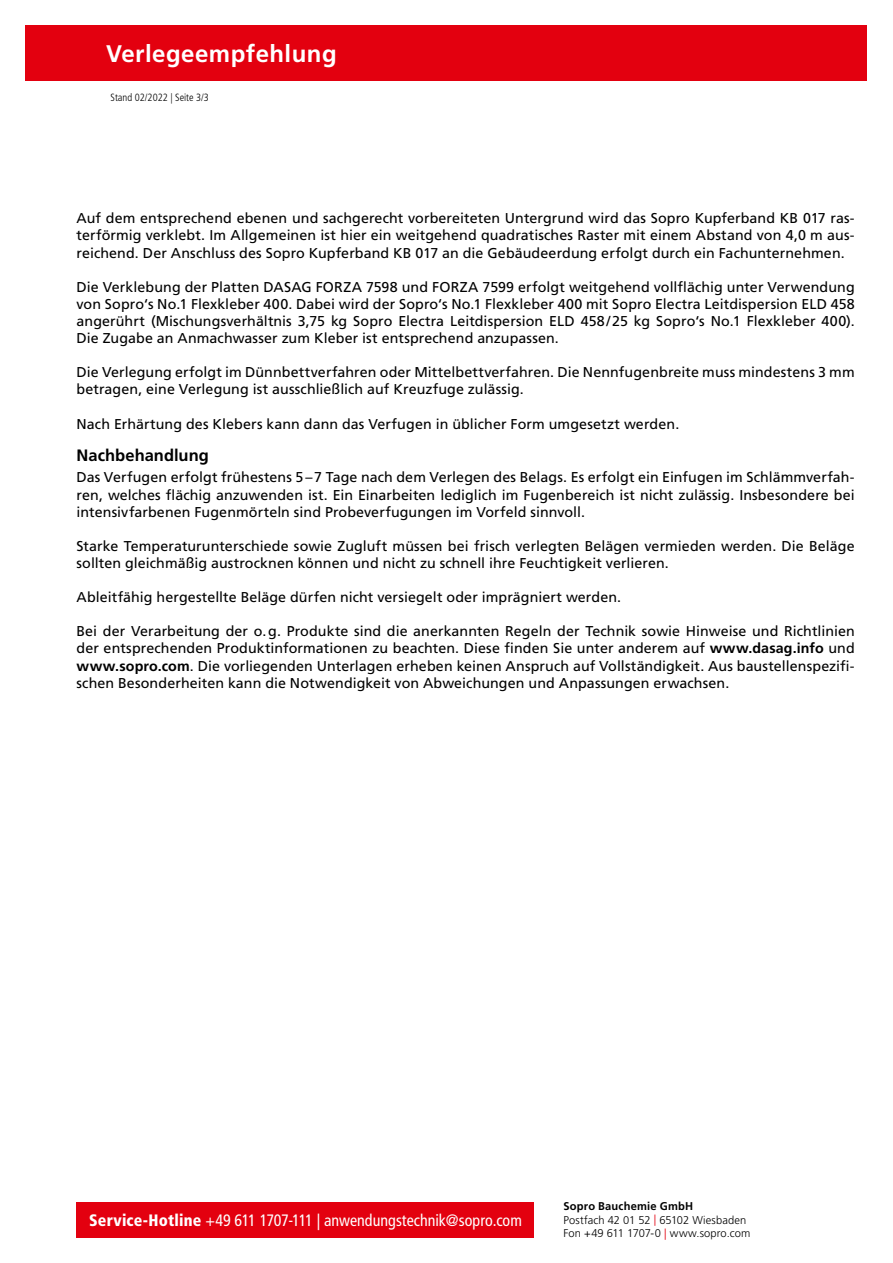
<style>
.page{position:relative;width:893px;height:1263px;background:#fff}
.page>*{position:absolute;margin:0;border:0;box-sizing:border-box;transform-origin:0 0}
.t1{font:700 24px "Frutiger LT Pro";letter-spacing:.02em;color:#fff}
.t2{font:condensed 16.5px "Frutiger LT Pro";color:#fff}
.t3{font:700 16.5px "Frutiger LT Pro";letter-spacing:.005em;color:#000}
.t4{font:14.25px/17.1px "Frutiger LT Pro";letter-spacing:.005em;color:#000;text-align:justify}
.t5{font:300 11.25px/13.5px "Frutiger LT Pro";letter-spacing:.01em;color:#000}
.t6{font:300 condensed 10.5px "Frutiger LT Pro";color:#000}
.s1{font-weight:700}
.s2{font-weight:900}
.s3{color:#e3000f}
</style>
<div class="page">
<div style="left:77px;top:1202px;width:457px;height:36px;background:#e3000f"></div>
<div style="left:26px;top:26px;width:841px;height:55px;background:#e3000f"></div>
<h1 class="t1" style="left:106px;top:39px;width:232px">Verlegeempfehlung</h1>
<p class="t6" style="left:111px;top:92px;width:100px">Stand 02/2022 | Seite 3/3</p>
<p class="t4" style="left:77px;top:210px;width:780px">Auf dem entsprechend ebenen und sachgerecht vorbereiteten Untergrund wird das Sopro Kupferband KB 017 ras&shy;terförmig verklebt. Im Allgemeinen ist hier ein weitgehend quadratisches Raster mit einem Abstand von 4,0 m aus&shy;reichend. Der Anschluss des Sopro Kupferband KB 017 an die Gebäudeerdung erfolgt durch ein Fachunternehmen.</p>
<p class="t4" style="left:77px;top:278px;width:780px">Die Verklebung der Platten DASAG FORZA 7598 und FORZA 7599 erfolgt weitgehend vollflächig unter Verwendung von Sopro‘s No.1 Flexkleber 400. Dabei wird der Sopro‘s No.1 Flexkleber 400 mit Sopro Electra Leitdispersion ELD 458 angerührt (Mischungsverhältnis 3,75 kg Sopro Electra Leitdispersion ELD 458/25 kg Sopro‘s No.1 Flexkleber 400).<br>Die Zugabe an Anmachwasser zum Kleber ist entsprechend anzupassen.</p>
<p class="t4" style="left:77px;top:364px;width:780px">Die Verlegung erfolgt im Dünnbettverfahren oder Mittelbettverfahren. Die Nennfugenbreite muss mindestens 3 mm betragen, eine Verlegung ist ausschließlich auf Kreuzfuge zulässig.</p>
<p class="t4" style="left:77px;top:415px;width:604px">Nach Erhärtung des Klebers kann dann das Verfugen in üblicher Form umgesetzt werden.</p>
<p class="t3" style="left:77px;top:445px;width:134px">Nachbehandlung</p>
<p class="t4" style="left:77px;top:469px;width:780px">Das Verfugen erfolgt frühestens 5–7 Tage nach dem Verlegen des Belags. Es erfolgt ein Einfugen im Schlämmverfah&shy;ren, welches flächig anzuwenden ist. Ein Einarbeiten lediglich im Fugenbereich ist nicht zulässig. Insbesondere bei intensivfarbenen Fugenmörteln sind Probeverfugungen im Vorfeld sinnvoll.</p>
<p class="t4" style="left:77px;top:537px;width:780px">Starke Temperaturunterschiede sowie Zugluft müssen bei frisch verlegten Belägen vermieden werden. Die Beläge sollten gleichmäßig austrocknen können und nicht zu schnell ihre Feuchtigkeit verlieren.</p>
<p class="t4" style="left:77px;top:589px;width:546px">Ableitfähig hergestellte Beläge dürfen nicht versiegelt oder imprägniert werden.</p>
<p class="t4" style="left:77px;top:623px;width:780px">Bei der Verarbeitung der o.g. Produkte sind die anerkannten Regeln der Technik sowie Hinweise und Richtlinien der entsprechenden Produktinformationen zu beachten. Diese finden Sie unter anderem auf <span class="s1">www.dasag.info</span> und <span class="s1">www.sopro.com</span>. Die vorliegenden Unterlagen erheben keinen Anspruch auf Vollständigkeit. Aus baustellenspezifi&shy;schen Besonderheiten kann die Notwendigkeit von Abweichungen und Anpassungen erwachsen.</p>
<p class="t2" style="left:89px;top:1210px;width:434px"><span class="s2">Service-Hotline</span> +49 611 1707-111 | anwendungstechnik@sopro.com</p>
<p class="t5" style="left:563px;top:1200px;width:188px"><span class="s1">Sopro Bauchemie GmbH<br></span>Postfach 42 01 52 <span class="s3">|</span> 65102 Wiesbaden<br>Fon +49 611 1707-0 <span class="s3">|</span> www.sopro.com</p>
</div>
